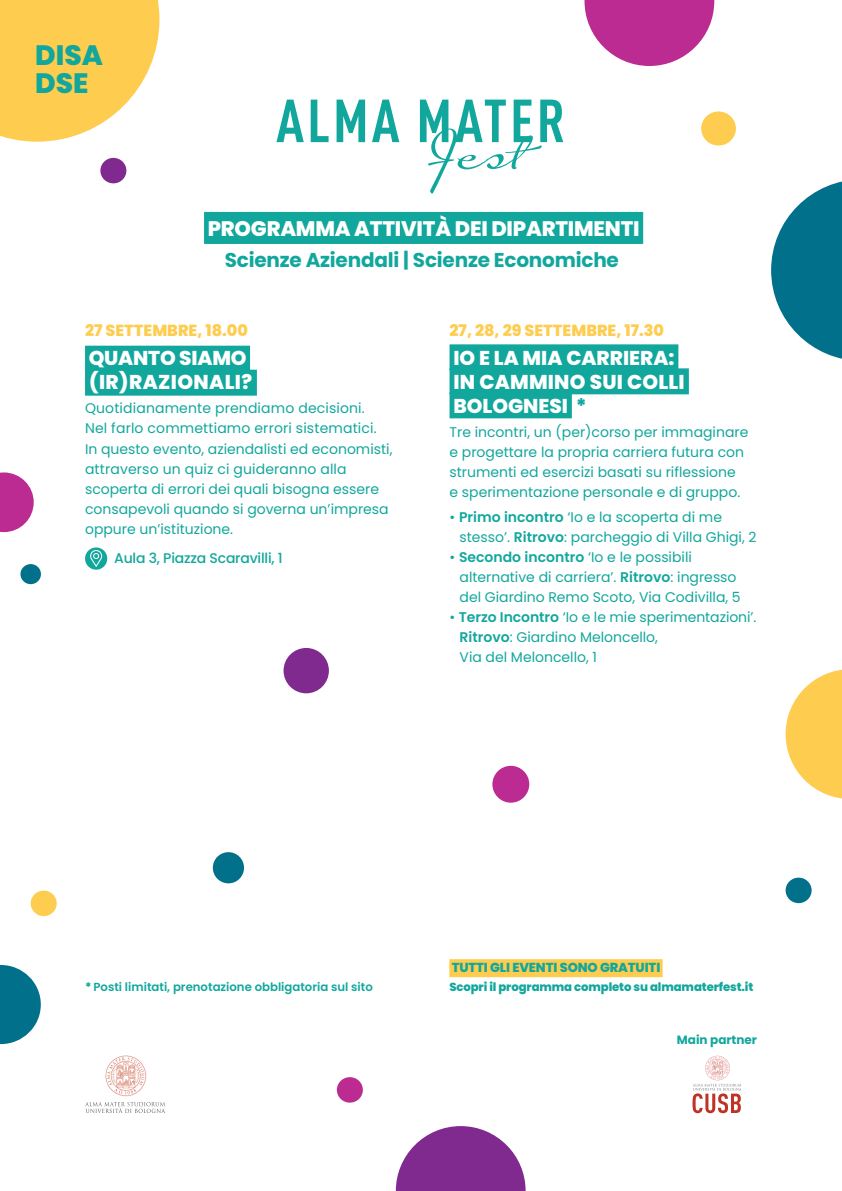
<style>
.page{position:relative;width:842px;height:1191px;background:#fff}
.page>*{position:absolute;margin:0;border:0;box-sizing:border-box;transform-origin:0 0}
.t1{font:800 28px "Poppins";color:#12a79d}
.t2{font:800 21px "Poppins";letter-spacing:-.01em;color:#fff}
.t3{font:800 20px "Poppins";color:#fff}
.t4{font:700 20px "Poppins";letter-spacing:-.01em;color:#12a79d}
.t5{font:800 20px "Poppins";letter-spacing:.02em;color:#fff}
.t6{font:800 16px "Poppins";color:#fecc4e}
.t7{font:14px/20px "Poppins";color:#12a79d}
.t8{font:500 14px "Poppins";letter-spacing:-.015em;color:#12a79d}
.t9{font:800 13px "Poppins";letter-spacing:-.01em;color:#12a79d}
.t10{font:700 12px "Poppins";color:#12a79d}
.t11{font:600 11.7px "Poppins";color:#12a79d}
.t12{font:800 11.7px "Poppins";letter-spacing:-.01em;color:#12a79d}
.s1{color:#12a79d}
.s2{font-weight:600}
.s3{font-weight:800}
</style>
<div class="page">
<svg style="left:584px;top:0;width:130px;height:66px"></svg>
<div style="left:100px;top:158px;width:26px;height:25px;background:#80298f;border-radius:50%"></div>
<div style="left:786px;top:877px;width:26px;height:26px;background:#01708a;border-radius:50%"></div>
<div style="left:213px;top:852px;width:31px;height:31px;background:#01708a;border-radius:50%"></div>
<div style="left:20px;top:564px;width:21px;height:20px;background:#01708a;border-radius:50%"></div>
<div style="left:31px;top:890px;width:26px;height:26px;background:#fecc4e;border-radius:50%"></div>
<div style="left:284px;top:648px;width:45px;height:45px;background:#80298f;border-radius:50%"></div>
<div style="left:701px;top:111px;width:35px;height:34px;background:#fecc4e;border-radius:50%"></div>
<div style="left:492px;top:766px;width:37px;height:36px;background:#bc2b92;border-radius:50%"></div>
<svg style="left:396px;top:1126px;width:130px;height:65px"></svg>
<svg style="left:786px;top:669px;width:56px;height:130px"></svg>
<svg style="left:771px;top:181px;width:71px;height:178px"></svg>
<svg style="left:0;top:472px;width:34px;height:60px"></svg>
<svg style="left:105px;top:1055px;width:41px;height:41px"></svg>
<svg style="left:85px;top:1102px;width:80px;height:11px"></svg>
<svg style="left:692px;top:1055px;width:49px;height:58px"></svg>
<svg style="left:0;top:965px;width:41px;height:79px"></svg>
<div style="left:85px;top:346px;width:165px;height:26px;background:#12a79d"></div>
<div style="left:85px;top:370px;width:172px;height:26px;background:#12a79d"></div>
<div style="left:85px;top:547px;width:22px;height:22px;background:#12a79d;border-radius:50%"></div>
<svg style="left:90px;top:550px;width:12px;height:17px"></svg>
<div style="left:449px;top:344px;width:229px;height:26px;background:#12a79d"></div>
<div style="left:449px;top:368px;width:240px;height:26px;background:#12a79d"></div>
<div style="left:449px;top:392px;width:123px;height:26px;background:#12a79d"></div>
<svg style="left:276px;top:100px;width:28px;height:42px"></svg>
<svg style="left:311px;top:100px;width:18px;height:42px"></svg>
<svg style="left:337px;top:100px;width:28px;height:42px"></svg>
<svg style="left:372px;top:100px;width:27px;height:42px"></svg>
<svg style="left:420px;top:100px;width:143px;height:94px"></svg>
<div style="left:204px;top:212px;width:439px;height:32px;background:#12a79d"></div>
<svg style="left:0;top:0;width:159px;height:142px;background:#fed367"></svg>
<div style="left:449px;top:959px;width:214px;height:18px;background:#fecc4e"></div>
<div style="left:337px;top:1077px;width:26px;height:25px;background:#bc2b92;border-radius:50%"></div>
<p class="t1" style="left:35px;top:39px;width:69px">DISA</p>
<p class="t1" style="left:35px;top:67px;width:55px">DSE</p>
<p class="t2" style="left:208px;top:216px;width:433px">PROGRAMMA ATTIVITÀ DEI DIPARTIMENTI</p>
<p class="t4" style="left:225px;top:248px;width:396px">Scienze Aziendali | Scienze Economiche</p>
<p class="t6" style="left:85px;top:321px;width:164px">27 SETTEMBRE, 18.00</p>
<p class="t3" style="left:89px;top:346px;width:159px">QUANTO SIAMO</p>
<p class="t5" style="left:89px;top:370px;width:164px">(IR)RAZIONALI?</p>
<p class="t7" style="left:85px;top:399px;width:281px">Quotidianamente prendiamo decisioni.</p>
<p class="t7" style="left:85px;top:419px;width:293px">Nel farlo commettiamo errori sistematici.</p>
<p class="t7" style="left:85px;top:439px;width:309px">In questo evento, aziendalisti ed economisti, attraverso un quiz ci guideranno alla scoperta di errori dei quali bisogna essere consapevoli quando si governa un’impresa oppure un’istituzione.</p>
<p class="t8" style="left:114px;top:549px;width:170px">Aula 3, Piazza Scaravilli, 1</p>
<p class="t6" style="left:449px;top:321px;width:216px">27, 28, 29 SETTEMBRE, 17.30</p>
<p class="t3" style="left:453px;top:346px;width:223px">IO E LA MIA CARRIERA:</p>
<p class="t3" style="left:453px;top:370px;width:233px">IN CAMMINO SUI COLLI</p>
<p class="t3" style="left:453px;top:394px;width:135px">BOLOGNESI <span class="s1">*</span></p>
<p class="t7" style="left:449px;top:422px;width:300px">Tre incontri, un (per)corso per immaginare e progettare la propria carriera futura con strumenti ed esercizi basati su riflessione</p>
<p class="t7" style="left:449px;top:482px;width:292px">e sperimentazione personale e di gruppo.</p>
<p class="t7" style="left:459px;top:507px;width:299px;text-indent:-10px">• <span class="s2">Primo incontro</span> ‘Io e la scoperta di me stesso’. <span class="s2">Ritrovo</span>: parcheggio di Villa Ghigi, 2</p>
<p class="t7" style="left:449px;top:547px;width:244px">• <span class="s2">Secondo incontro</span> ‘Io e le possibili</p>
<p class="t7" style="left:459px;top:567px;width:279px">alternative di carriera’. <span class="s2">Ritrovo</span>: ingresso</p>
<p class="t7" style="left:459px;top:587px;width:283px">del Giardino Remo Scoto, Via Codivilla, 5</p>
<p class="t7" style="left:449px;top:607px;width:308px">• <span class="s2">Terzo Incontro</span> ‘Io e le mie sperimentazioni’.</p>
<p class="t7" style="left:459px;top:627px;width:200px"><span class="s2">Ritrovo</span>: Giardino Meloncello,</p>
<p class="t7" style="left:459px;top:647px;width:139px">Via del Meloncello, 1</p>
<p class="t9" style="left:452px;top:960px;width:210px">TUTTI GLI EVENTI SONO GRATUITI</p>
<p class="t11" style="left:85px;top:979px;width:289px"><span class="s3">*</span> Posti limitati, prenotazione obbligatoria sul sito</p>
<p class="t12" style="left:449px;top:980px;width:305px">Scopri il programma completo su almamaterfest.it</p>
<p class="t10" style="left:677px;top:1033px;width:82px">Main partner</p>
</div>
